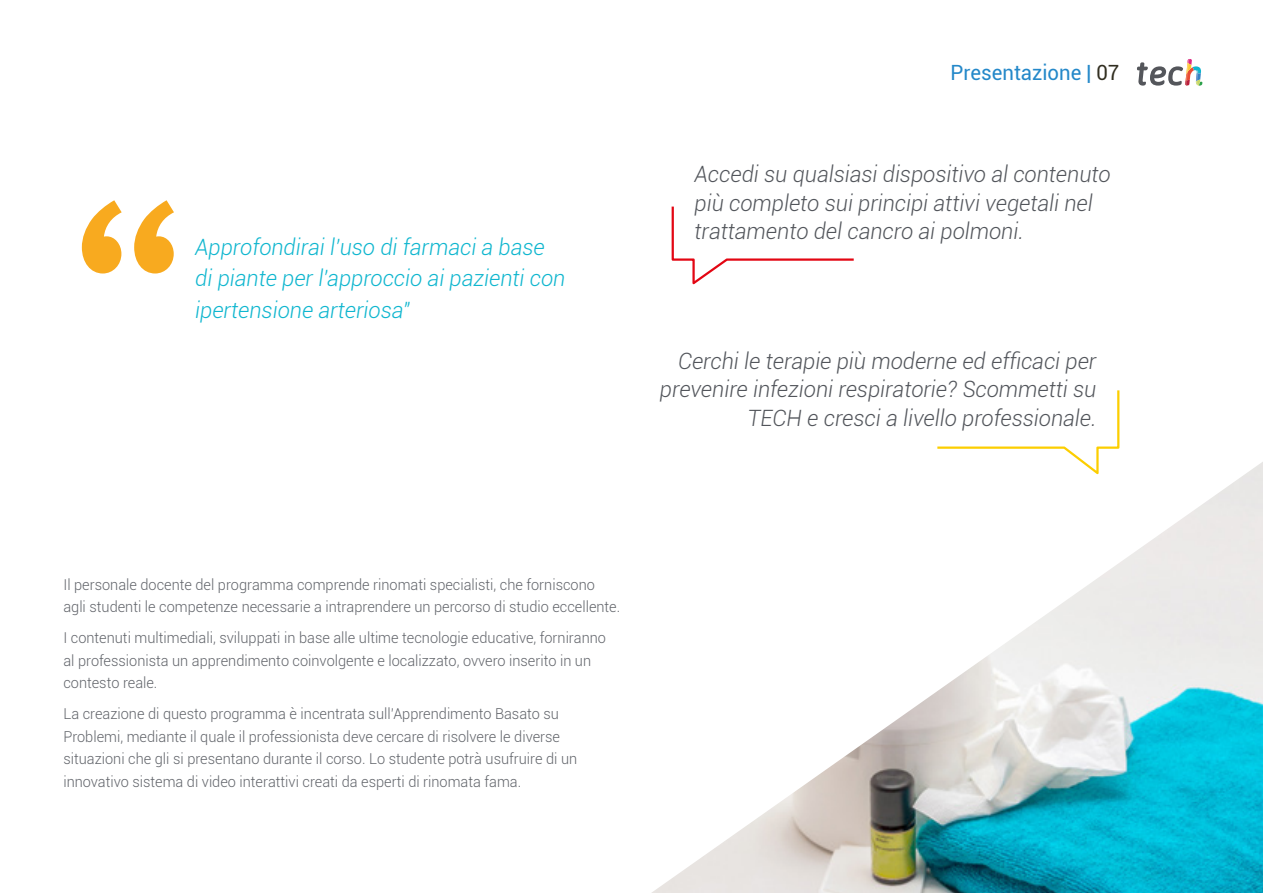
<style>
.page{position:relative;width:1263px;height:893px;background:#fff}
.page>*{position:absolute;margin:0;border:0;box-sizing:border-box;transform-origin:0 0}
.t1{font:italic 300 22.5px/28.5px "Roboto";color:#52555b;text-align:right}
.t2{font:italic 300 22.5px/31.5px "Roboto";color:#0fb6cf}
.t3{font:21px "Roboto";color:#2488c9}
.t4{font:300 15px/22.5px "Roboto";color:#61646a}
.s1{color:#312e20}
</style>
<div class="page">
<svg style="left:937px;top:390px;width:183px;height:71px"></svg>
<svg style="left:671px;top:206px;width:183px;height:79px"></svg>
<svg style="left:82px;top:200px;width:92px;height:73px"></svg>
<img style="left:652px;top:461px;width:611px;height:432px">
<svg style="left:1137px;top:59px;width:65px;height:27px"></svg>
<h1 class="t2" style="left:195px;top:230px;width:372px">Approfondirai l'uso di farmaci a base di piante per l'approccio ai pazienti con ipertensione arteriosa"</h1>
<h2 class="t3" style="left:951px;top:57px;width:170px">Presentazione | <span class="s1">07</span></h2>
<h1 class="t1" style="left:695px;top:159px;width:418px;text-align:left">Accedi su qualsiasi dispositivo al contenuto più completo sui principi attivi vegetali nel trattamento del cancro ai polmoni.</h1>
<h1 class="t1" style="left:660px;top:346px;width:438px">Cerchi le terapie più moderne ed efficaci per prevenire infezioni respiratorie? Scommetti su<br>TECH e cresci a livello professionale.</h1>
<p class="t4" style="left:63px;top:573px;width:558px">Il personale docente del programma comprende rinomati specialisti, che forniscono agli studenti le competenze necessarie a intraprendere un percorso di studio eccellente.</p>
<p class="t4" style="left:63px;top:626px;width:544px">I contenuti multimediali, sviluppati in base alle ultime tecnologie educative, forniranno al professionista un apprendimento coinvolgente e localizzato, ovvero inserito in un contesto reale.</p>
<p class="t4" style="left:63px;top:702px;width:515px">La creazione di questo programma è incentrata sull’Apprendimento Basato su Problemi, mediante il quale il professionista deve cercare di risolvere le diverse situazioni che gli si presentano durante il corso. Lo studente potrà usufruire di un innovativo sistema di video interattivi creati da esperti di rinomata fama.</p>
</div>
